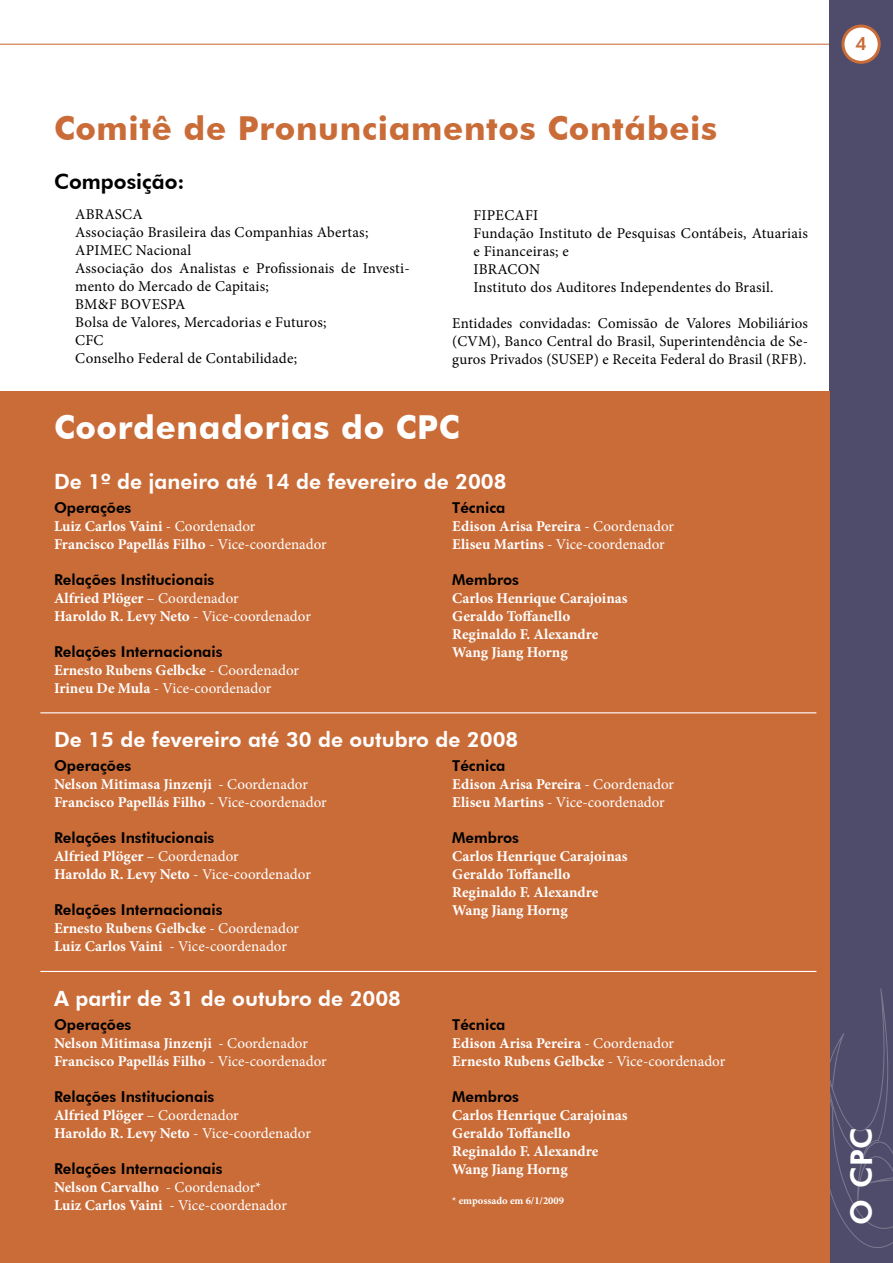
<style>
.page{position:relative;width:893px;height:1263px;background:#fff}
.page>*{position:absolute;margin:0;border:0;box-sizing:border-box;transform-origin:0 0}
.t1{font:700 33px "Futura BT";letter-spacing:.02em;color:#ca6c38}
.t2{font:700 33px "Futura BT";letter-spacing:.02em;color:#fff}
.t3{font:800 30px "Futura BT";color:#fff}
.t4{font:800 21px "Futura BT";color:#fff}
.t5{font:800 21px "Futura BT";color:#000}
.t6{font:800 18px "Futura BT";color:#ca6c38}
.t7{font:700 15px/18px "Minion Pro";color:#fff}
.t8{font:15px/18px "Minion Pro";letter-spacing:.015em;color:#000}
.t9{font:800 15px "Futura BT";color:#000}
.t10{font:15px/18px "Minion Pro";color:#fff}
.t11{font:700 10.5px "Minion Pro";color:#fff}
.s1{font-weight:400}
.s2{font-weight:700}
</style>
<div class="page">
<hr style="left:0;top:44px;width:848px;height:1px;background:#ca6c38">
<div style="left:829px;top:0;width:64px;height:1263px;background:#4f4b6a"></div>
<div style="left:843px;top:26px;width:36px;height:36px;background:#fff;border-radius:50%"></div>
<div style="left:841px;top:25px;width:40px;height:39px;border:3px solid #ca6c38;border-radius:50%"></div>
<svg style="left:829px;top:988px;width:64px;height:260px"></svg>
<div style="left:0;top:391px;width:829px;height:872px;background:#ca6c38"></div>
<hr style="left:40px;top:971px;width:776px;height:1px;background:#fff">
<hr style="left:40px;top:712px;width:776px;height:1px;background:#fff">
<h1 class="t1" style="left:54px;top:108px;width:665px">Comitê de Pronunciamentos Contábeis</h1>
<h3 class="t5" style="left:54px;top:168px;width:132px">Composição:</h3>
<p class="t8" style="left:75px;top:205px;width:336px">ABRASCA<br>Associação Brasileira das Companhias Abertas;<br>APIMEC Nacional<br>Associação dos Analistas e Profissionais de Investi&shy;mento do Mercado de Capitais;<br>BM&amp;F BOVESPA<br>Bolsa de Valores, Mercadorias e Futuros;<br>CFC<br>Conselho Federal de Contabilidade;</p>
<p class="t8" style="left:473px;top:206px;width:336px">FIPECAFI<br>Fundação Instituto de Pesquisas Contábeis, Atuariais e Financeiras; e<br>IBRACON<br>Instituto dos Auditores Independentes do Brasil.</p>
<p class="t8" style="left:452px;top:314px;width:357px;text-align:justify">Entidades convidadas: Comissão de Valores Mobiliários (CVM), Banco Central do Brasil, Superintendência de Se&shy;guros Privados (SUSEP) e Receita Federal do Brasil (RFB).</p>
<h1 class="t2" style="left:54px;top:407px;width:407px">Coordenadorias do CPC</h1>
<h3 class="t4" style="left:54px;top:468px;width:454px">De 1º de janeiro até 14 de fevereiro de 2008</h3>
<p class="t9" style="left:54px;top:498px;width:79px">Operações</p>
<p class="t7" style="left:54px;top:517px;width:274px">Luiz Carlos Vaini <span class="s1">- Coordenador<br></span>Francisco Papellás Filho <span class="s1">- Vice-coordenador</span></p>
<p class="t9" style="left:54px;top:570px;width:162px">Relações Institucionais</p>
<p class="t7" style="left:54px;top:589px;width:258px">Alfried Plöger <span class="s1">– Coordenador<br></span>Haroldo R. Levy Neto <span class="s1">- Vice-coordenador</span></p>
<p class="t9" style="left:54px;top:642px;width:170px">Relações Internacionais</p>
<p class="t7" style="left:54px;top:661px;width:247px">Ernesto Rubens Gelbcke <span class="s1">- Coordenador<br></span>Irineu De Mula <span class="s1">- Vice-coordenador</span></p>
<p class="t9" style="left:452px;top:498px;width:55px">Técnica</p>
<p class="t7" style="left:452px;top:517px;width:223px">Edison Arisa Pereira <span class="s1">- Coordenador<br></span>Eliseu Martins <span class="s1">- Vice-coordenador</span></p>
<p class="t9" style="left:452px;top:570px;width:68px">Membros</p>
<p class="t7" style="left:452px;top:589px;width:177px">Carlos Henrique Carajoinas<br>Geraldo Toffanello<br>Reginaldo F. Alexandre<br>Wang Jiang Horng</p>
<h3 class="t4" style="left:54px;top:727px;width:466px">De 15 de fevereiro até 30 de outubro de 2008</h3>
<p class="t9" style="left:54px;top:757px;width:79px">Operações</p>
<p class="t7" style="left:54px;top:775px;width:274px">Nelson Mitimasa Jinzenji <span class="s1">- Coordenador<br></span>Francisco Papellás Filho <span class="s1">- Vice-coordenador</span></p>
<p class="t9" style="left:54px;top:829px;width:162px">Relações Institucionais</p>
<p class="t7" style="left:54px;top:847px;width:258px">Alfried Plöger <span class="s1">– Coordenador<br></span>Haroldo R. Levy Neto <span class="s1">- Vice-coordenador</span></p>
<p class="t9" style="left:54px;top:901px;width:170px">Relações Internacionais</p>
<p class="t7" style="left:54px;top:919px;width:247px">Ernesto Rubens Gelbcke <span class="s1">- Coordenador<br></span>Luiz Carlos Vaini <span class="s1">- Vice-coordenador</span></p>
<p class="t9" style="left:452px;top:757px;width:55px">Técnica</p>
<p class="t7" style="left:452px;top:775px;width:223px">Edison Arisa Pereira <span class="s1">- Coordenador<br></span>Eliseu Martins <span class="s1">- Vice-coordenador</span></p>
<p class="t9" style="left:452px;top:829px;width:68px">Membros</p>
<p class="t7" style="left:452px;top:847px;width:177px">Carlos Henrique Carajoinas<br>Geraldo Toffanello<br>Reginaldo F. Alexandre<br>Wang Jiang Horng</p>
<h3 class="t4" style="left:54px;top:985px;width:349px">A partir de 31 de outubro de 2008</h3>
<p class="t9" style="left:54px;top:1015px;width:79px">Operações</p>
<p class="t7" style="left:54px;top:1033px;width:274px">Nelson Mitimasa Jinzenji <span class="s1">- Coordenador<br></span>Francisco Papellás Filho <span class="s1">- Vice-coordenador</span></p>
<p class="t9" style="left:54px;top:1087px;width:162px">Relações Institucionais</p>
<p class="t7" style="left:54px;top:1105px;width:258px">Alfried Plöger <span class="s1">– Coordenador<br></span>Haroldo R. Levy Neto <span class="s1">- Vice-coordenador</span></p>
<p class="t9" style="left:54px;top:1159px;width:170px">Relações Internacionais</p>
<p class="t10" style="left:54px;top:1178px;width:234px"><span class="s2">Nelson Carvalho</span> - Coordenador*<br><span class="s2">Luiz Carlos Vaini</span> - Vice-coordenador</p>
<p class="t9" style="left:452px;top:1015px;width:55px">Técnica</p>
<p class="t7" style="left:452px;top:1033px;width:275px">Edison Arisa Pereira <span class="s1">- Coordenador<br></span>Ernesto Rubens Gelbcke <span class="s1">- Vice-coordenador</span></p>
<p class="t9" style="left:452px;top:1087px;width:68px">Membros</p>
<p class="t7" style="left:452px;top:1105px;width:177px">Carlos Henrique Carajoinas<br>Geraldo Toffanello<br>Reginaldo F. Alexandre<br>Wang Jiang Horng</p>
<p class="t11" style="left:452px;top:1193px;width:113px">* empossado em 6/1/2009</p>
<p class="t6" style="left:855px;top:33px;width:13px">4</p>
<h2 class="t3" style="left:843px;top:1225px;width:99px;rotate:-90deg">O CPC</h2>
</div>
